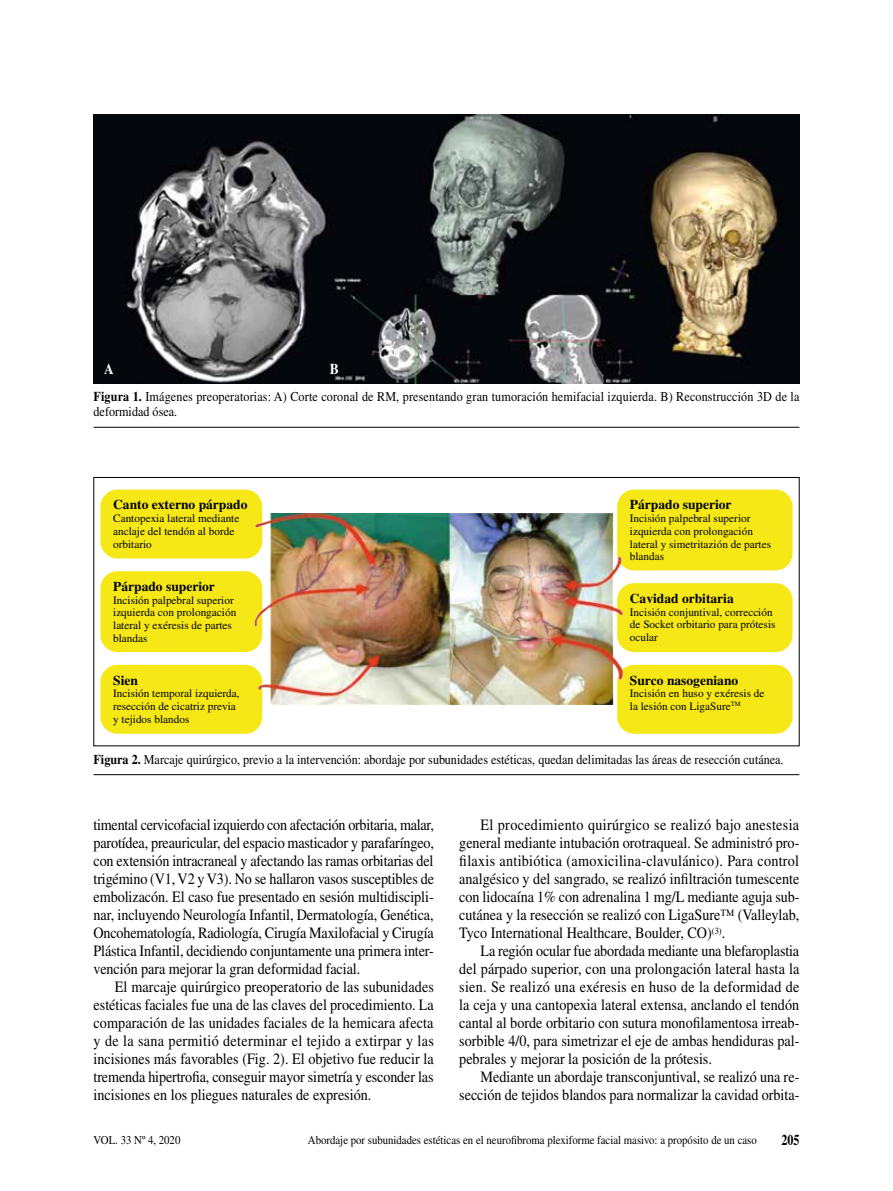
<style>
.page{position:relative;width:893px;height:1191px;background:#fff}
.page>*{position:absolute;margin:0;border:0;box-sizing:border-box;transform-origin:0 0}
.t1{font:15.75px/18px "Times LT Std";color:#000;text-align:justify;scale:.9 1}
.t2{font:700 15px "Times LT Std";color:#000;scale:.8 1}
.t3{font:700 15px "Times LT Std";color:#fff;scale:.9 1}
.t4{font:13.5px/15px "Times LT Std";color:#000;scale:.9 1}
.t5{font:700 13.5px "Times LT Std";color:#000}
.t6{font:12px "Times LT Std";color:#000;scale:.9 1}
.t7{font:11.25px/12.8px "Times LT Std";color:#000}
.s1{font-weight:700}
</style>
<div class="page">
<img style="left:94px;top:115px;width:705px;height:269px">
<hr style="left:94px;top:427px;width:705px;height:1px;background:#000">
<div style="left:100px;top:489px;width:162px;height:69px;background:#f6e816;border-radius:17px"></div>
<div style="left:617px;top:489px;width:175px;height:81px;background:#f6e816;border-radius:17px"></div>
<div style="left:617px;top:583px;width:175px;height:69px;background:#f6e816;border-radius:17px"></div>
<div style="left:100px;top:571px;width:162px;height:81px;background:#f6e816;border-radius:17px"></div>
<div style="left:617px;top:665px;width:175px;height:68px;background:#f6e816;border-radius:17px"></div>
<div style="left:100px;top:665px;width:162px;height:68px;background:#f6e816;border-radius:17px"></div>
<img style="left:251px;top:513px;width:375px;height:191px">
<div style="left:94px;top:477px;width:705px;height:269px;border:1px solid #000"></div>
<hr style="left:94px;top:774px;width:705px;height:1px;background:#000">
<p class="t3" style="left:104px;top:359px;width:12px">A</p>
<p class="t3" style="left:330px;top:359px;width:12px">B</p>
<p class="t4" style="left:94px;top:389px;width:786px"><span class="s1">Figura 1.</span> Imágenes preoperatorias: A) Corte coronal de RM, presentando gran tumoración hemifacial izquierda. B) Reconstrucción 3D de la deformidad ósea.</p>
<p class="t5" style="left:113px;top:497px;width:136px">Canto externo párpado</p>
<p class="t7" style="left:113px;top:512px;width:128px">Cantopexia lateral mediante anclaje del tendón al borde orbitario</p>
<p class="t5" style="left:113px;top:578px;width:103px">Párpado superior</p>
<p class="t7" style="left:113px;top:593px;width:125px">Incisión palpebral superior izquierda con prolongación lateral y exéresis de partes blandas</p>
<p class="t5" style="left:630px;top:496px;width:103px">Párpado superior</p>
<p class="t7" style="left:630px;top:512px;width:143px">Incisión palpebral superior izquierda con prolongación lateral y simetritazión de partes blandas</p>
<p class="t5" style="left:630px;top:590px;width:105px">Cavidad orbitaria</p>
<p class="t7" style="left:630px;top:605px;width:147px">Incisión conjuntival, corrección de Socket orbitario para prótesis ocular</p>
<p class="t5" style="left:113px;top:672px;width:26px">Sien</p>
<p class="t7" style="left:113px;top:687px;width:128px">Incisión temporal izquierda, resección de cicatriz previa y tejidos blandos</p>
<p class="t4" style="left:94px;top:751px;width:768px"><span class="s1">Figura 2.</span> Marcaje quirúrgico, previo a la intervención: abordaje por subunidades estéticas, quedan delimitadas las áreas de resección cutánea.</p>
<p class="t5" style="left:630px;top:672px;width:110px">Surco nasogeniano</p>
<p class="t7" style="left:630px;top:687px;width:136px">Incisión en huso y exéresis de la lesión con LigaSure<sup>TM</sup></p>
<p class="t1" style="left:94px;top:815px;width:380px">timental cervicofacial izquierdo con afectación orbitaria, malar, parotídea, preauricular, del espacio masticador y parafaríngeo, con extensión intracraneal y afectando las ramas orbitarias del trigémino (V1, V2 y V3). No se hallaron vasos susceptibles de embolizacón. El caso fue presentado en sesión multidiscipli&shy;nar, incluyendo Neurología Infantil, Dermatología, Genética, Oncohematología, Radiología, Cirugía Maxilofacial y Cirugía Plástica Infantil, decidiendo conjuntamente una primera inter&shy;vención para mejorar la gran deformidad facial.</p>
<p class="t1" style="left:94px;top:977px;width:380px;text-indent:21px">El marcaje quirúrgico preoperatorio de las subunidades estéticas faciales fue una de las claves del procedimiento. La comparación de las unidades faciales de la hemicara afecta y de la sana permitió determinar el tejido a extirpar y las incisiones más favorables (Fig. 2). El objetivo fue reducir la tremenda hipertrofia, conseguir mayor simetría y esconder las incisiones en los pliegues naturales de expresión.</p>
<p class="t1" style="left:459px;top:815px;width:379px;text-indent:21px">El procedimiento quirúrgico se realizó bajo anestesia general mediante intubación orotraqueal. Se administró pro&shy;filaxis antibiótica (amoxicilina-clavulánico). Para control analgésico y del sangrado, se realizó infiltración tumescente con lidocaína 1% con adrenalina 1 mg/L mediante aguja sub&shy;cutánea y la resección se realizó con LigaSure™ (Valleylab, Tyco International Healthcare, Boulder, CO)<sup>(3)</sup>.</p>
<p class="t1" style="left:459px;top:941px;width:380px;text-indent:21px">La región ocular fue abordada mediante una blefaroplastia del párpado superior, con una prolongación lateral hasta la sien. Se realizó una exéresis en huso de la deformidad de la ceja y una cantopexia lateral extensa, anclando el tendón cantal al borde orbitario con sutura monofilamentosa irreab&shy;sorbible 4/0, para simetrizar el eje de ambas hendiduras pal&shy;pebrales y mejorar la posición de la prótesis.</p>
<p class="t1" style="left:459px;top:1067px;width:379px;text-align:right">Mediante un abordaje transconjuntival, se realizó una re&shy;sección de tejidos blandos para normalizar la cavidad orbita-</p>
<p class="t6" style="left:94px;top:1133px;width:98px">Vol. 33 nº 4, 2020</p>
<p class="t6" style="left:308px;top:1133px;width:500px">Abordaje por subunidades estéticas en el neurofibroma plexiforme facial masivo: a propósito de un caso</p>
<p class="t2" style="left:781px;top:1130px;width:24px">205</p>
</div>
